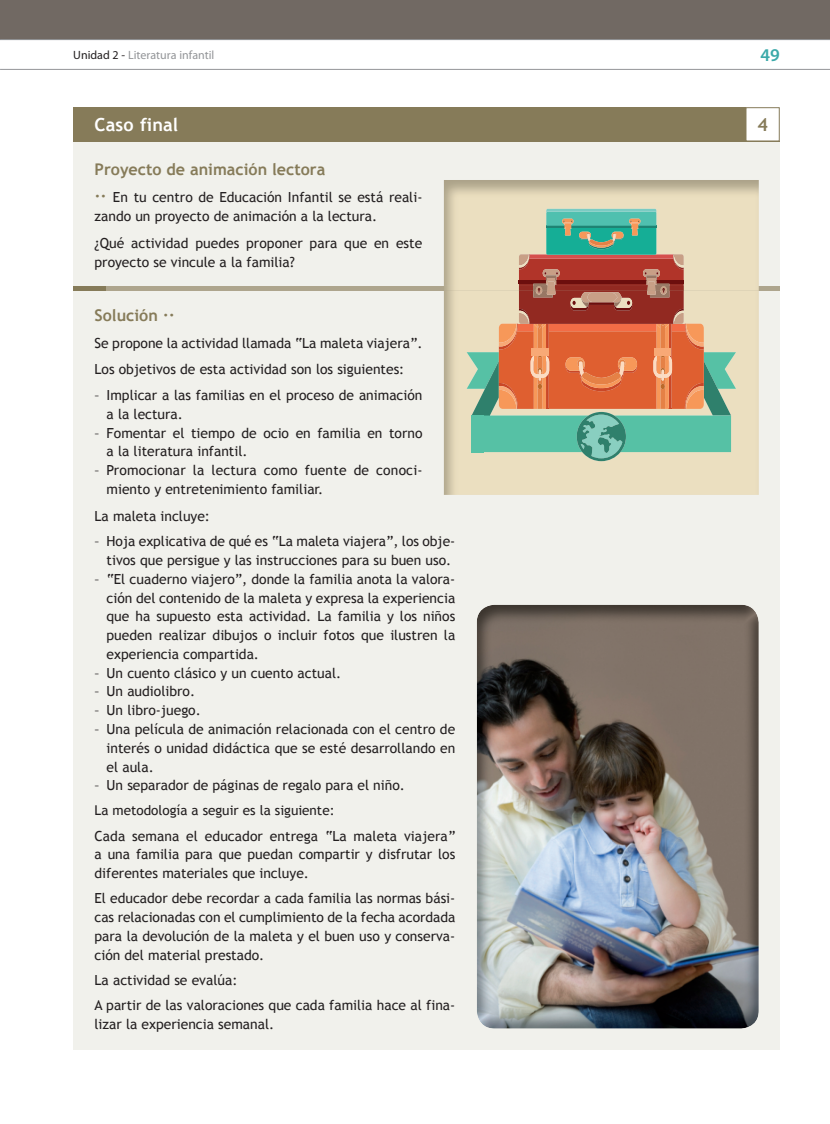
<style>
.page{position:relative;width:830px;height:1124px;background:#fff}
.page>*{position:absolute;margin:0;border:0;box-sizing:border-box;transform-origin:0 0}
.t1{font:700 18px "Trebuchet MS";letter-spacing:.01em;color:#fff}
.t2{font:600 18px "Myriad Pro";color:#3ba9a9}
.t3{font:700 18px "Trebuchet MS";color:#867b59}
.t4{font:700 16.2px "Trebuchet MS";color:#867b59}
.t5{font:13.8px/18.8px "Trebuchet MS";color:#231f20}
.t6{font:13.5px "Trebuchet MS";color:#231f20}
.t7{font:12px "Myriad Pro";color:#939598}
.s1{color:#231f20}
.s2{font-weight:700;font-size:16.2px;color:#867b59}
</style>
<div class="page">
<div style="left:1px;top:0;width:828px;height:40px;background:#716963"></div>
<hr style="left:1px;top:39px;width:828px;height:1px;background:#939598">
<hr style="left:1px;top:69px;width:828px;height:1px;background:#939598">
<hr style="left:0;top:0;width:1px;height:40px;background:#716963">
<div style="left:73px;top:107px;width:706px;height:942px;background:#f1f1ec"></div>
<hr style="left:73px;top:286px;width:706px;height:4px;background:#aea58d">
<hr style="left:73px;top:286px;width:33px;height:4px;background:#867b59">
<div style="left:73px;top:107px;width:706px;height:34px;background:#867b59"></div>
<div style="left:745px;top:108px;width:34px;height:33px;background:#fff"></div>
<div style="left:745px;top:107px;width:34px;height:34px;border:1px solid #867b59"></div>
<img style="left:476px;top:604px;width:282px;height:424px;border-radius:18px">
<img style="left:444px;top:180px;width:314px;height:314px">
<img style="left:444px;top:286px;width:314px;height:4px">
<img style="left:498px;top:409px;width:205px;height:6px">
<img style="left:466px;top:352px;width:32px;height:36px">
<img style="left:471px;top:361px;width:27px;height:54px">
<img style="left:703px;top:352px;width:32px;height:36px">
<img style="left:703px;top:361px;width:28px;height:54px">
<img style="left:671px;top:348px;width:32px;height:61px">
<div style="left:548px;top:331px;width:108px;height:78px;background:#df5f30"></div>
<div style="left:498px;top:348px;width:35px;height:61px;background:#df5f30"></div>
<img style="left:548px;top:325px;width:108px;height:6px">
<img style="left:548px;top:324px;width:115px;height:1px">
<img style="left:546px;top:389px;width:2px;height:19px">
<img style="left:533px;top:389px;width:13px;height:20px">
<svg style="left:530px;top:355px;width:19px;height:34px"></svg>
<img style="left:531px;top:348px;width:17px;height:7px">
<img style="left:668px;top:389px;width:3px;height:19px">
<img style="left:656px;top:389px;width:12px;height:20px">
<svg style="left:653px;top:355px;width:19px;height:34px"></svg>
<img style="left:654px;top:348px;width:16px;height:7px">
<img style="left:498px;top:383px;width:19px;height:3px">
<img style="left:498px;top:386px;width:19px;height:23px">
<img style="left:684px;top:383px;width:19px;height:26px">
<img style="left:685px;top:386px;width:18px;height:23px">
<img style="left:498px;top:346px;width:19px;height:3px">
<img style="left:498px;top:323px;width:19px;height:23px">
<img style="left:684px;top:346px;width:19px;height:3px">
<img style="left:686px;top:323px;width:17px;height:23px">
<img style="left:579px;top:381px;width:44px;height:10px">
<img style="left:565px;top:357px;width:19px;height:2px">
<img style="left:617px;top:357px;width:20px;height:2px">
<svg style="left:617px;top:359px;width:21px;height:22px"></svg>
<img style="left:585px;top:372px;width:36px;height:4px">
<svg style="left:565px;top:359px;width:20px;height:25px"></svg>
<img style="left:581px;top:376px;width:40px;height:12px">
<img style="left:519px;top:283px;width:164px;height:41px">
<img style="left:557px;top:286px;width:87px;height:4px">
<img style="left:557px;top:281px;width:87px;height:2px">
<img style="left:556px;top:280px;width:90px;height:1px">
<div style="left:557px;top:259px;width:87px;height:21px;background:#b13429"></div>
<img style="left:557px;top:255px;width:87px;height:4px">
<img style="left:546px;top:228px;width:110px;height:27px">
<svg style="left:517px;top:309px;width:31px;height:39px"></svg>
<svg style="left:656px;top:310px;width:30px;height:38px"></svg>
<img style="left:673px;top:310px;width:10px;height:14px">
<img style="left:533px;top:295px;width:19px;height:2px">
<img style="left:557px;top:269px;width:2px;height:8px">
<svg style="left:519px;top:254px;width:38px;height:41px;background:#af584b"></svg>
<img style="left:649px;top:295px;width:20px;height:2px">
<img style="left:642px;top:269px;width:2px;height:8px">
<svg style="left:644px;top:254px;width:40px;height:41px;background:#af594b"></svg>
<img style="left:570px;top:307px;width:62px;height:3px">
<img style="left:570px;top:298px;width:17px;height:10px">
<svg style="left:570px;top:298px;width:5px;height:7px"></svg>
<img style="left:615px;top:307px;width:17px;height:1px">
<svg style="left:581px;top:292px;width:51px;height:15px"></svg>
<img style="left:587px;top:292px;width:30px;height:10px">
<img style="left:573px;top:226px;width:56px;height:2px">
<img style="left:546px;top:213px;width:110px;height:13px">
<img style="left:546px;top:209px;width:110px;height:4px">
<svg style="left:546px;top:218px;width:27px;height:18px"></svg>
<svg style="left:629px;top:218px;width:27px;height:17px"></svg>
<img style="left:589px;top:247px;width:24px;height:2px">
<svg style="left:579px;top:232px;width:44px;height:15px"></svg>
<img style="left:588px;top:241px;width:25px;height:6px">
<div style="left:471px;top:416px;width:105px;height:36px;background:#56c1a5"></div>
<div style="left:625px;top:415px;width:106px;height:37px;background:#56c1a5"></div>
<svg style="left:712px;top:415px;width:19px;height:1px"></svg>
<img style="left:489px;top:415px;width:99px;height:1px">
<svg style="left:471px;top:415px;width:18px;height:1px"></svg>
<img style="left:576px;top:412px;width:49px;height:49px">
<p class="t7" style="left:73px;top:50px;width:143px"><span class="s1">Unidad 2 -</span> Literatura infantil</p>
<p class="t2" style="left:760px;top:48px;width:21px">49</p>
<p class="t1" style="left:94px;top:114px;width:85px">Caso final</p>
<p class="t4" style="left:94px;top:159px;width:232px">Proyecto de animación lectora</p>
<p class="t5" style="left:94px;top:187px;width:329px"><span class="s2">··</span> En tu centro de Educación Infantil se está reali&shy;zando un proyecto de animación a la lectura.</p>
<p class="t5" style="left:94px;top:233px;width:329px">¿Qué actividad puedes proponer para que en este proyecto se vincule a la familia?</p>
<p class="t4" style="left:94px;top:306px;width:82px">Solución ··</p>
<p class="t5" style="left:94px;top:329px;width:329px;line-height:26.2px">Se propone la actividad llamada “La maleta viajera”.<br>Los objetivos de esta actividad son los siguientes:</p>
<p class="t5" style="left:107px;top:385px;width:317px;text-indent:-12px">– Implicar a las familias en el proceso de animación a la lectura.</p>
<p class="t5" style="left:107px;top:423px;width:317px;text-indent:-12px">– Fomentar el tiempo de ocio en familia en torno a la literatura infantil.</p>
<p class="t5" style="left:107px;top:460px;width:317px;text-indent:-12px">– Promocionar la lectura como fuente de conoci&shy;miento y entretenimiento familiar.</p>
<p class="t5" style="left:94px;top:506px;width:117px">La maleta incluye:</p>
<p class="t5" style="left:94px;top:532px;width:362px;text-align:center">– Hoja explicativa de qué es “La maleta viajera”, los obje&shy;tivos que persigue y las instrucciones para su buen uso.</p>
<p class="t5" style="left:107px;top:569px;width:350px;text-align:justify;text-indent:-12px">– “El cuaderno viajero”, donde la familia anota la valora&shy;ción del contenido de la maleta y expresa la experiencia que ha supuesto esta actividad. La familia y los niños pueden realizar dibujos o incluir fotos que ilustren la experiencia compartida.</p>
<p class="t5" style="left:94px;top:663px;width:248px">– Un cuento clásico y un cuento actual.</p>
<p class="t5" style="left:94px;top:682px;width:102px">– Un audiolibro.</p>
<p class="t5" style="left:94px;top:700px;width:108px">– Un libro-juego.</p>
<p class="t5" style="left:107px;top:719px;width:350px;text-align:justify;text-indent:-12px">– Una película de animación relacionada con el centro de interés o unidad didáctica que se esté desarrollando en el aula.</p>
<p class="t5" style="left:94px;top:775px;width:312px">– Un separador de páginas de regalo para el niño.</p>
<p class="t6" style="left:94px;top:802px;width:241px">La metodología a seguir es la siguiente:</p>
<p class="t5" style="left:94px;top:826px;width:362px;text-align:justify">Cada semana el educador entrega “La maleta viajera” a una familia para que puedan compartir y disfrutar los diferentes materiales que incluye.</p>
<p class="t5" style="left:94px;top:888px;width:362px;text-align:justify">El educador debe recordar a cada familia las normas bási&shy;cas relacionadas con el cumplimiento de la fecha acordada para la devolución de la maleta y el buen uso y conserva&shy;ción del material prestado.</p>
<p class="t5" style="left:94px;top:966px;width:362px;line-height:25.2px">La actividad se evalúa:<br>A partir de las valoraciones que cada familia hace al fina-</p>
<p class="t5" style="left:94px;top:1013px;width:181px">lizar la experiencia semanal.</p>
<p class="t3" style="left:757px;top:114px;width:12px">4</p>
</div>
